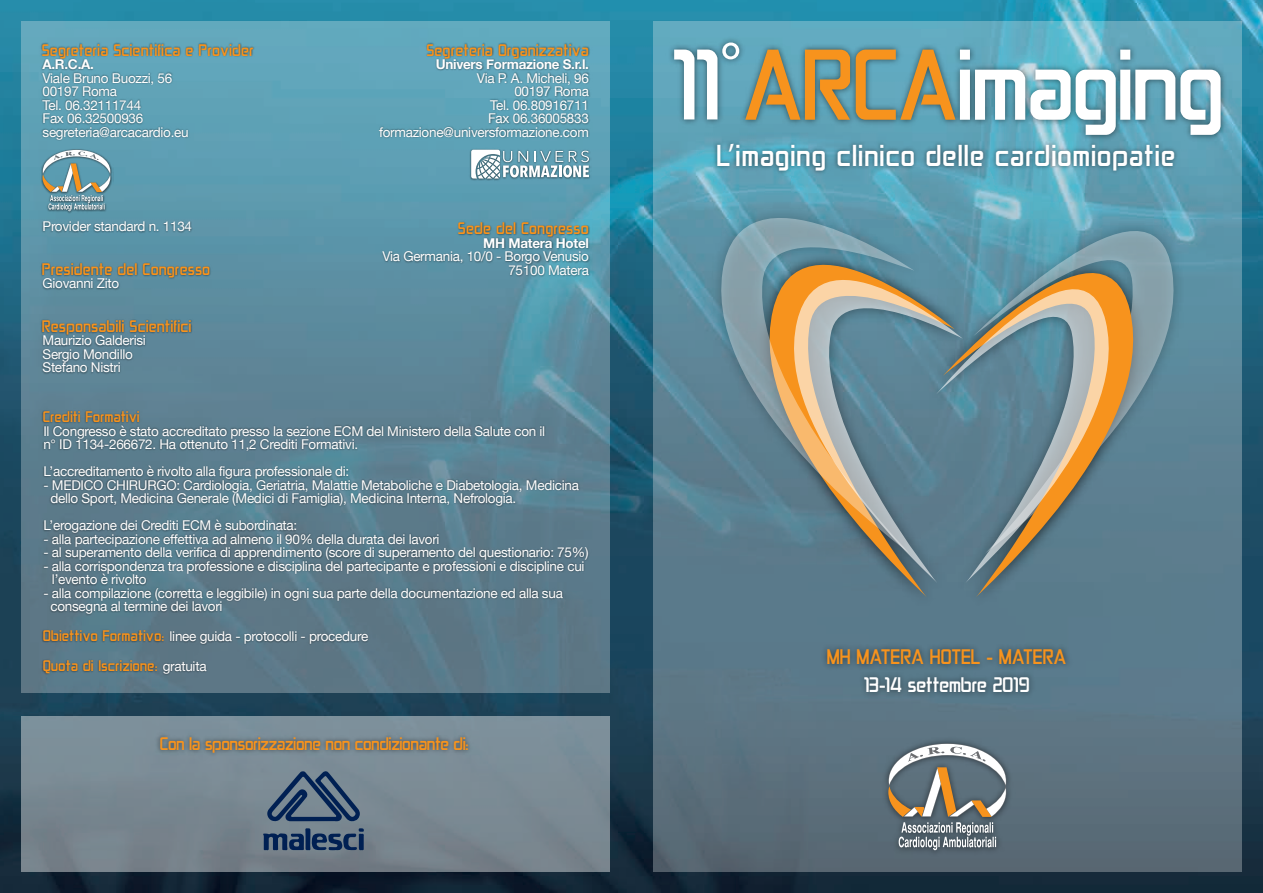
<style>
.page{position:relative;width:1263px;height:893px;background:#fff}
.page>*{position:absolute;margin:0;border:0;box-sizing:border-box;transform-origin:0 0}
.t1{font:32.4px "Conviction";letter-spacing:.05em;color:#fff}
.t2{font:22.65px "Conviction";letter-spacing:.01em;color:#f7931d}
.t3{font:22.65px "Conviction";letter-spacing:.01em;color:#fff}
.t4{font:19.5px "Conviction";color:#f7931d}
.t5{font:18px "Conviction";letter-spacing:.03em;color:#f7931d}
.t6{font:16.5px "Conviction";letter-spacing:.03em;color:#f7931d}
.t7{font:13.5px/13.5px "Helvetica Neue";letter-spacing:-.02em;color:#fff}
.t8{font:700 13.5px "Helvetica Neue";letter-spacing:-.02em;color:#fff}
.s1{font-family:"Conviction";font-size:16.5px;color:#f7931d}
.s2{font-family:"Helvetica Neue";font-size:13.5px;color:#fff}
.s3{font-family:"Myriad Pro"}
</style>
<div class="page">
<img style="left:0;top:0;width:1263px;height:893px">
<div style="left:21px;top:716px;width:589px;height:156px;background:linear-gradient(to bottom,#7e939e,#757f88)"></div>
<div style="left:21px;top:21px;width:589px;height:671px;background:linear-gradient(to bottom,#5fa9bf,#5b6e7d)"></div>
<img style="left:41px;top:405px;width:551px;height:279px">
<img style="left:40px;top:38px;width:231px;height:408px">
<img style="left:361px;top:38px;width:232px;height:408px">
<svg style="left:263px;top:771px;width:101px;height:79px;background:#50657d"></svg>
<img style="left:154px;top:727px;width:322px;height:32px">
<svg style="left:653px;top:21px;width:589px;height:851px;background:#5b7e8e"></svg>
<img style="left:665px;top:33px;width:565px;height:111px">
<svg style="left:745px;top:50px;width:105px;height:70px;background:#a19569"></svg>
<svg style="left:856px;top:50px;width:214px;height:70px"></svg>
<svg style="left:1076px;top:50px;width:144px;height:85px"></svg>
<svg style="left:674px;top:43px;width:65px;height:76px"></svg>
<img style="left:711px;top:131px;width:473px;height:50px">
<img style="left:879px;top:734px;width:137px;height:125px">
<svg style="left:888px;top:743px;width:118px;height:107px;background:#828787"></svg>
<img style="left:703px;top:200px;width:488px;height:415px">
<svg style="left:1159px;top:231px;width:14px;height:323px;background:#668b9b"></svg>
<svg style="left:743px;top:198px;width:200px;height:399px;background:#5b8c9e"></svg>
<svg style="left:794px;top:280px;width:149px;height:303px;background:#617f8b"></svg>
<svg style="left:943px;top:198px;width:216px;height:399px;background:#709297"></svg>
<svg style="left:936px;top:289px;width:173px;height:294px;background:#7b8d8c"></svg>
<svg style="left:721px;top:218px;width:193px;height:336px;background:#82928f"></svg>
<img style="left:818px;top:635px;width:258px;height:41px">
<img style="left:855px;top:663px;width:184px;height:41px">
<h3 class="t5" style="left:43px;top:41px;width:213px">Segreteria Scientifica e Provider</h3>
<p class="t8" style="left:43px;top:54px;width:53px">A.R.C.A.</p>
<p class="t7" style="left:43px;top:72px;width:148px">Viale Bruno Buozzi, 56<br>00197 Roma<br>Tel. 06.32111744<br>Fax 06.32500936 segreteria@arcacardio.eu</p>
<p class="t7" style="left:43px;top:220px;width:151px">Provider standard n. 1134</p>
<h3 class="t5" style="left:43px;top:260px;width:169px">Presidente del Congresso</h3>
<p class="t7" style="left:43px;top:277px;width:78px">Giovanni Zito</p>
<h3 class="t5" style="left:43px;top:317px;width:151px">Responsabili Scientifici</h3>
<p class="t7" style="left:43px;top:334px;width:105px">Maurizio Galderisi<br>Sergio Mondillo<br>Stefano Nistri</p>
<h3 class="t5" style="left:427px;top:41px;width:163px">Segreteria Organizzativa</h3>
<p class="t8" style="left:436px;top:54px;width:155px">Univers Formazione S.r.l.</p>
<p class="t7" style="left:379px;top:72px;width:211px;text-align:right">Via P. A. Micheli, 96<br>00197 Roma<br>Tel. 06.80916711<br>Fax 06.36005833 formazione@universformazione.com</p>
<h3 class="t5" style="left:459px;top:219px;width:132px">Sede del Congresso</h3>
<p class="t8" style="left:483px;top:232px;width:107px">MH Matera Hotel</p>
<p class="t7" style="left:382px;top:250px;width:208px;text-align:right">Via Germania, 10/0 - Borgo Venusio<br>75100 Matera</p>
<p class="t6" style="left:43px;top:408px;width:98px">Crediti Formativi</p>
<p class="t7" style="left:43px;top:425px;width:503px">Il Congresso è stato accreditato presso la sezione ECM del Ministero della Salute con il n° ID 1134-266672. Ha ottenuto 11,2 Crediti Formativi.</p>
<p class="t7" style="left:43px;top:465px;width:307px">L’accreditamento è rivolto alla figura professionale di:</p>
<p class="t7" style="left:50px;top:479px;width:530px;text-indent:-7px">- MEDICO CHIRURGO: Cardiologia, Geriatria, Malattie Metaboliche e Diabetologia, Medicina dello Sport, Medicina Generale (Medici di Famiglia), Medicina Interna, Nefrologia.</p>
<p class="t7" style="left:43px;top:519px;width:255px">L’erogazione dei Crediti ECM è subordinata:</p>
<p class="t7" style="left:43px;top:533px;width:398px">- alla partecipazione effettiva ad almeno il 90% della durata dei lavori</p>
<p class="t7" style="left:43px;top:546px;width:547px">- al superamento della verifica di apprendimento (score di superamento del questionario: 75%)</p>
<p class="t7" style="left:52px;top:560px;width:534px;text-indent:-9px">- alla corrispondenza tra professione e disciplina del partecipante e professioni e discipline cui l’evento è rivolto</p>
<p class="t7" style="left:50px;top:587px;width:514px;text-indent:-7px">- alla compilazione (corretta e leggibile) in ogni sua parte della documentazione ed alla sua consegna al termine dei lavori</p>
<p class="t7" style="left:43px;top:630px;width:326px"><span class="s1">Obiettivo Formativo:</span> linee guida - protocolli - procedure</p>
<p class="t6" style="left:43px;top:657px;width:165px">Quota di Iscrizione: <span class="s2">gratuita</span></p>
<h3 class="t4" style="left:160px;top:733px;width:310px">Con la sponsorizzazione non condizionante di:</h3>
<h1 class="t1" style="left:717px;top:138px;width:460px">L<span class="s3">’</span>imaging clinico delle cardiomiopatie</h1>
<h2 class="t2" style="left:828px;top:645px;width:241px">MH MATERA HOTEL - MATERA</h2>
<h2 class="t3" style="left:864px;top:673px;width:167px">13-14 settembre 2019</h2>
</div>
